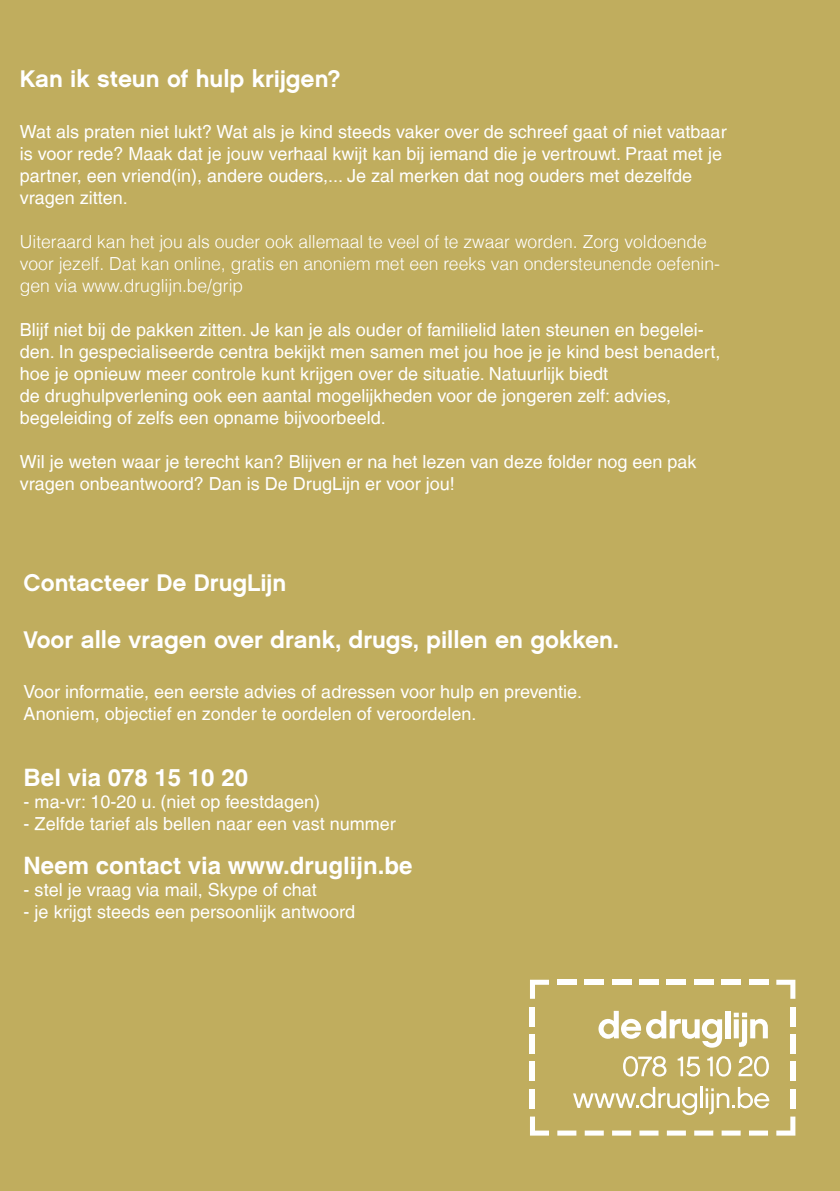
<style>
.page{position:relative;width:840px;height:1191px;background:#fff}
.page>*{position:absolute;margin:0;border:0;box-sizing:border-box;transform-origin:0 0}
.zwart_tussentitels{font:24px "Chalet New York Nineteen Sixty";color:#fff}
.wit_vet{font:700 24px "Helvetica LT";color:#fff}
.Titels_zwart{font:24px "Chalet New York Nineteen Sixty";color:#fff}
.Broodtekst{font:18px/22px "Helvetica LT";color:#fff}
.Kaderstuk_2{font:300 18px/22px "Helvetica LT";color:#fff}
</style>
<div class="page">
<div style="left:0;top:0;width:839px;height:1191px;background:#c0ad5e"></div>
<div style="left:789px;top:1061px;width:6px;height:19px;background:#fff"></div>
<div style="left:789px;top:1034px;width:6px;height:19px;background:#fff"></div>
<div style="left:789px;top:1007px;width:6px;height:19px;background:#fff"></div>
<div style="left:529px;top:1061px;width:5px;height:19px;background:#fff"></div>
<div style="left:529px;top:1034px;width:5px;height:19px;background:#fff"></div>
<div style="left:529px;top:1007px;width:5px;height:19px;background:#fff"></div>
<div style="left:557px;top:979px;width:19px;height:5px;background:#fff"></div>
<svg style="left:530px;top:979px;width:18px;height:19px"></svg>
<div style="left:584px;top:979px;width:19px;height:5px;background:#fff"></div>
<div style="left:611px;top:979px;width:19px;height:5px;background:#fff"></div>
<div style="left:639px;top:979px;width:19px;height:5px;background:#fff"></div>
<div style="left:666px;top:979px;width:19px;height:5px;background:#fff"></div>
<div style="left:693px;top:979px;width:19px;height:5px;background:#fff"></div>
<div style="left:748px;top:979px;width:19px;height:5px;background:#fff"></div>
<svg style="left:776px;top:979px;width:19px;height:19px"></svg>
<div style="left:721px;top:979px;width:19px;height:5px;background:#fff"></div>
<svg style="left:623px;top:1056px;width:43px;height:20px"></svg>
<svg style="left:677px;top:1056px;width:22px;height:20px"></svg>
<svg style="left:707px;top:1056px;width:23px;height:20px"></svg>
<svg style="left:738px;top:1056px;width:30px;height:20px"></svg>
<svg style="left:529px;top:1087px;width:266px;height:48px"></svg>
<svg style="left:598px;top:1010px;width:123px;height:37px"></svg>
<div style="left:725px;top:1010px;width:5px;height:28px;background:#fff"></div>
<svg style="left:733px;top:1012px;width:34px;height:35px"></svg>
<p class="Titels_zwart" style="left:20px;top:64px;width:322px">Kan ik steun of hulp krijgen?</p>
<p class="Broodtekst" style="left:20px;top:121px;width:708px">Wat als praten niet lukt? Wat als je kind steeds vaker over de schreef gaat of niet vatbaar is voor rede? Maak dat je jouw verhaal kwijt kan bij iemand die je vertrouwt. Praat met je</p>
<p class="Broodtekst" style="left:20px;top:165px;width:673px">partner, een vriend(in), andere ouders,... Je zal merken dat nog ouders met dezelfde</p>
<p class="Broodtekst" style="left:20px;top:187px;width:109px">vragen zitten.</p>
<p class="Kaderstuk_2" style="left:20px;top:231px;width:701px">Uiteraard kan het jou als ouder ook allemaal te veel of te zwaar worden. Zorg voldoende voor jezelf. Dat kan online, gratis en anoniem met een reeks van ondersteunende oefenin&shy;gen via www.druglijn.be/grip</p>
<p class="Broodtekst" style="left:20px;top:319px;width:701px">Blijf niet bij de pakken zitten. Je kan je als ouder of familielid laten steunen en begelei&shy;den. In gespecialiseerde centra bekijkt men samen met jou hoe je je kind best benadert, hoe je opnieuw meer controle kunt krijgen over de situatie. Natuurlijk biedt<br>de drughulpverlening ook een aantal mogelijkheden voor de jongeren zelf: advies, begeleiding of zelfs een opname bijvoorbeeld.</p>
<p class="Broodtekst" style="left:20px;top:451px;width:677px">Wil je weten waar je terecht kan? Blijven er na het lezen van deze folder nog een pak vragen onbeantwoord? Dan is De DrugLijn er voor jou!</p>
<p class="zwart_tussentitels" style="left:24px;top:567px;width:264px">Contacteer De DrugLijn</p>
<p class="zwart_tussentitels" style="left:24px;top:624px;width:596px">Voor alle vragen over drank, drugs, pillen en gokken.</p>
<p class="Broodtekst" style="left:24px;top:680px;width:559px">Voor informatie, een eerste advies of adressen voor hulp en preventie.</p>
<p class="Broodtekst" style="left:24px;top:702px;width:454px">Anoniem, objectief en zonder te oordelen of veroordelen.</p>
<p class="wit_vet" style="left:24px;top:762px;width:226px">Bel via 078 15 10 20</p>
<p class="Broodtekst" style="left:24px;top:790px;width:298px">- ma-vr: 10-20 u. (niet op feestdagen)</p>
<p class="Broodtekst" style="left:24px;top:812px;width:373px">- Zelfde tarief als bellen naar een vast nummer</p>
<p class="wit_vet" style="left:24px;top:850px;width:390px">Neem contact via www.druglijn.be</p>
<p class="Broodtekst" style="left:24px;top:878px;width:294px">- stel je vraag via mail, Skype of chat</p>
<p class="Broodtekst" style="left:24px;top:900px;width:333px">- je krijgt steeds een persoonlijk antwoord</p>
</div>
